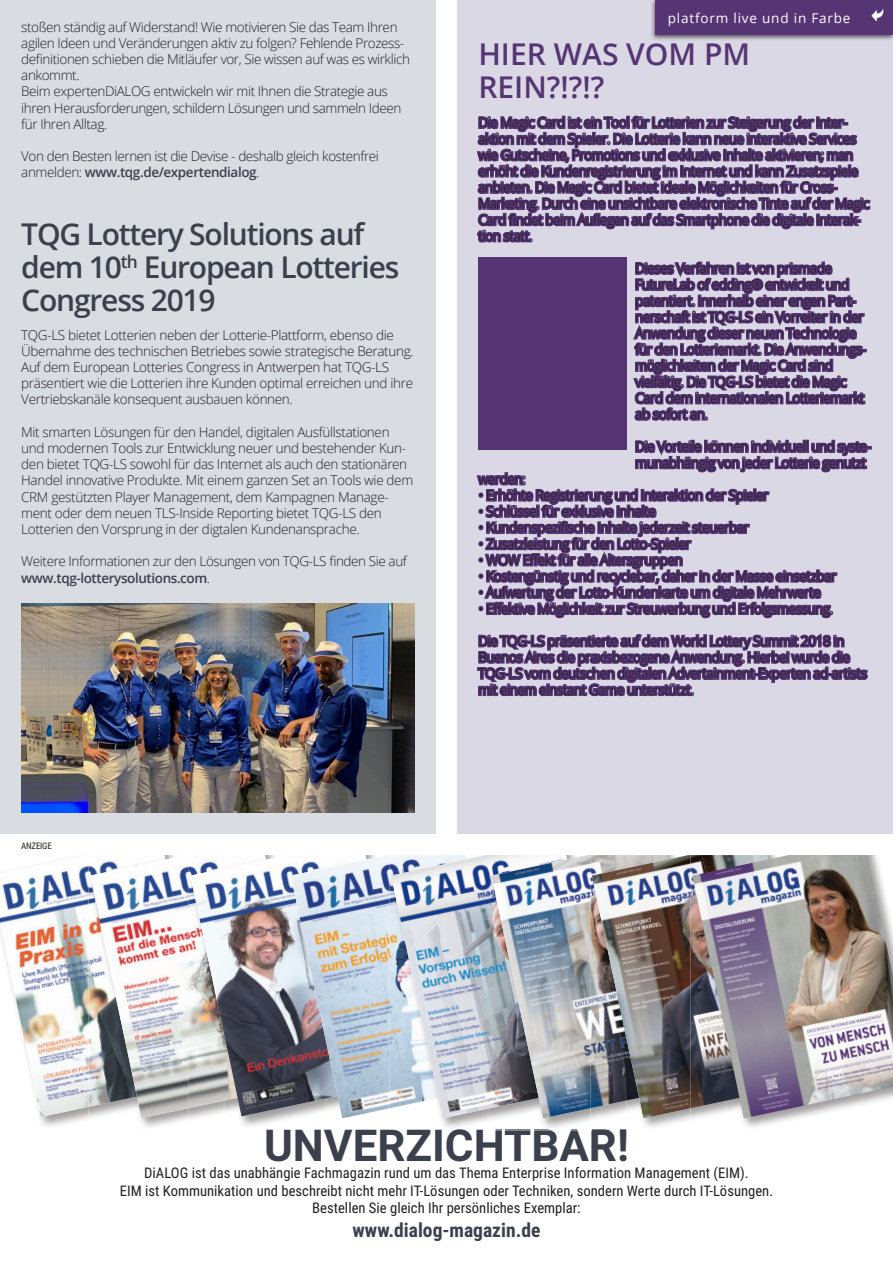
<style>
.page{position:relative;width:893px;height:1263px;background:#fff}
.page>*{position:absolute;margin:0;border:0;box-sizing:border-box;transform-origin:0 0}
.t1{font:700 43.95px "Roboto";color:#3c404d}
.Überschrift_1_blau{font:600 30px/33px "Open Sans";letter-spacing:-.04em;color:#3c404d}
.Überschrift_1_blau-2{font:600 30px/33px "Open Sans";color:#553573}
.t2{font:700 19.5px "Roboto Condensed";color:#3c404d}
.t3{font:14.7px/17.5px "Roboto Condensed";color:#231f20;text-align:center}
.Titel__Standard{font:300 13.5px/16.2px "Open Sans";letter-spacing:-.025em;color:#231f20}
.Artikelsparte{font:13.5px "Open Sans";letter-spacing:.06em;color:#fff}
.Seitenzahl{font:9px "Roboto Condensed";letter-spacing:-.025em;color:#231f20}
.s1{font-weight:600;color:#3c404d}
</style>
<div class="page">
<div style="left:0;top:0;width:436px;height:833px;background:#d9dde2"></div>
<div style="left:457px;top:0;width:436px;height:833px;background:#dbd8e6"></div>
<svg style="left:476px;top:115px;width:396px;height:582px"></svg>
<div style="left:650px;top:0;width:243px;height:41px;background:#231f20;opacity:.75"></div>
<div style="left:656px;top:0;width:237px;height:35px;background:#553573"></div>
<img style="left:871px;top:9px;width:13px;height:12px">
<div style="left:478px;top:257px;width:149px;height:192px;background:#553573"></div>
<img style="left:21px;top:604px;width:393px;height:208px">
<img style="left:40px;top:1107px;width:550px;height:21px">
<img style="left:0;top:865px;width:88px;height:252px">
<img style="left:88px;top:865px;width:2px;height:242px">
<img style="left:90px;top:855px;width:99px;height:263px">
<img style="left:189px;top:1108px;width:36px;height:20px">
<img style="left:189px;top:936px;width:1px;height:172px">
<img style="left:190px;top:855px;width:101px;height:261px">
<img style="left:291px;top:855px;width:299px;height:263px">
<img style="left:390px;top:1108px;width:36px;height:20px">
<img style="left:426px;top:873px;width:41px;height:228px">
<img style="left:390px;top:855px;width:15px;height:81px">
<img style="left:401px;top:855px;width:66px;height:18px">
<img style="left:390px;top:936px;width:31px;height:81px">
<img style="left:390px;top:1017px;width:48px;height:91px">
<img style="left:490px;top:855px;width:15px;height:81px">
<img style="left:501px;top:855px;width:66px;height:18px">
<img style="left:490px;top:936px;width:32px;height:81px">
<img style="left:490px;top:1017px;width:49px;height:91px">
<img style="left:495px;top:1129px;width:83px;height:1px">
<img style="left:590px;top:1108px;width:36px;height:22px">
<img style="left:626px;top:1118px;width:65px;height:12px">
<img style="left:590px;top:855px;width:2px;height:81px">
<img style="left:590px;top:936px;width:2px;height:76px">
<img style="left:590px;top:1021px;width:2px;height:87px">
<img style="left:592px;top:855px;width:99px;height:263px">
<img style="left:727px;top:855px;width:166px;height:272px">
<img style="left:691px;top:855px;width:11px;height:78px">
<img style="left:702px;top:855px;width:79px;height:78px">
<img style="left:691px;top:933px;width:27px;height:81px">
<img style="left:718px;top:920px;width:80px;height:94px">
<img style="left:691px;top:1014px;width:62px;height:94px">
<img style="left:736px;top:1001px;width:79px;height:94px">
<p class="Titel__Standard" style="left:21px;top:18px;width:390px">stoßen ständig auf Widerstand! Wie motivieren Sie das Team Ihren agilen Ideen und Veränderungen aktiv zu folgen? Fehlende Prozess&shy;definitionen schieben die Mitläufer vor, Sie wissen auf was es wirklich ankommt.</p>
<p class="Titel__Standard" style="left:21px;top:83px;width:382px">Beim expertenDiALOG entwickeln wir mit Ihnen die Strategie aus ihren Herausforderungen, schildern Lösungen und sammeln Ideen für Ihren Alltag.</p>
<p class="Titel__Standard" style="left:21px;top:148px;width:359px">Von den Besten lernen ist die Devise - deshalb gleich kostenfrei anmelden: <span class="s1">www.tqg.de/expertendialog</span>.</p>
<p class="Überschrift_1_blau" style="left:21px;top:217px;width:380px">TQG Lottery Solutions auf dem 10<sup>th</sup> European Lotteries<br>Congress 2019</p>
<p class="Titel__Standard" style="left:21px;top:326px;width:394px">TQG-LS bietet Lotterien neben der Lotterie-Plattform, ebenso die<br>Übernahme des technischen Betriebes sowie strategische Beratung.</p>
<p class="Titel__Standard" style="left:21px;top:359px;width:393px">Auf dem European Lotteries Congress in Antwerpen hat TQG-LS präsentiert wie die Lotterien ihre Kunden optimal erreichen und ihre<br>Vertriebskanäle konsequent ausbauen können.</p>
<p class="Titel__Standard" style="left:21px;top:423px;width:393px">Mit smarten Lösungen für den Handel, digitalen Ausfüllstationen und modernen Tools zur Entwicklung neuer und bestehender Kun&shy;den bietet TQG-LS sowohl für das Internet als auch den stationären Handel innovative Produkte. Mit einem ganzen Set an Tools wie dem CRM gestützten Player Management, dem Kampagnen Manage&shy;ment oder dem neuen TLS-Inside Reporting bietet TQG-LS den Lotterien den Vorsprung in der digtalen Kundenansprache.</p>
<p class="Titel__Standard" style="left:21px;top:553px;width:387px">Weitere Informationen zur den Lösungen von TQG-LS finden Sie auf <span class="s1">www.tqg-lotterysolutions.com</span>.</p>
<p class="Seitenzahl" style="left:21px;top:840px;width:32px">ANZEIGE</p>
<p class="Artikelsparte" style="left:668px;top:8px;width:184px">platform live und in Farbe</p>
<p class="Überschrift_1_blau-2" style="left:478px;top:37px;width:273px">HIER WAS VOM PM<br>REIN?!?!?</p>
<p class="Titel__Standard" style="left:478px;top:114px;width:393px">Die Magic Card ist ein Tool für Lotterien zur Steigerung der Inter&shy;aktion mit dem Spieler. Die Lotterie kann neue interaktive Services wie Gutscheine, Promotions und exklusive Inhalte aktivieren; man erhöht die Kundenregistrierung im Internet und kann Zusatzspiele anbieten. Die Magic Card bietet ideale Möglichkeiten für Cross-Marketing. Durch eine unsichtbare elektronische Tinte auf der Magic Card findet beim Auflegen auf das Smartphone die digitale Interak&shy;tion statt.</p>
<p class="Titel__Standard" style="left:635px;top:260px;width:232px">Dieses Verfahren ist von prismade FutureLab of edding® entwickelt und patentiert. Innerhalb einer engen Part&shy;nerschaft ist TQG-LS ein Vorreiter in der Anwendung dieser neuen Technologie für den Lotteriemarkt. Die Anwendungs&shy;möglichkeiten der Magic Card sind vielfältig. Die TQG-LS bietet die Magic Card dem internationalen Lotteriemarkt ab sofort an.</p>
<p class="Titel__Standard" style="left:635px;top:438px;width:237px">Die Vorteile können individuell und syste&shy;munabhängig von jeder Lotterie genutzt</p>
<p class="Titel__Standard" style="left:478px;top:470px;width:49px">werden:</p>
<p class="Titel__Standard" style="left:478px;top:487px;width:291px">• Erhöhte Registrierung und Interaktion der Spieler</p>
<p class="Titel__Standard" style="left:478px;top:503px;width:179px">• Schlüssel für exklusive Inhalte</p>
<p class="Titel__Standard" style="left:478px;top:519px;width:272px">• Kundenspezifische Inhalte jederzeit steuerbar</p>
<p class="Titel__Standard" style="left:478px;top:535px;width:214px">• Zusatzleistung für den Lotto-Spieler</p>
<p class="Titel__Standard" style="left:478px;top:551px;width:206px">• WOW Effekt für alle Altersgruppen</p>
<p class="Titel__Standard" style="left:478px;top:568px;width:359px">• Kostengünstig und recyclebar, daher in der Masse einsetzbar</p>
<p class="Titel__Standard" style="left:478px;top:584px;width:344px">• Aufwertung der Lotto-Kundenkarte um digitale Mehrwerte</p>
<p class="Titel__Standard" style="left:478px;top:600px;width:356px">• Effektive Möglichkeit zur Streuwerbung und Erfolgsmessung.</p>
<p class="Titel__Standard" style="left:478px;top:632px;width:390px">Die TQG-LS präsentierte auf dem World Lottery Summit 2018 in Buenos Aires die praxisbezogene Anwendung. Hierbei wurde die TQG-LS vom deutschen digitalen Advertainment-Experten ad-artists mit einem eInstant Game unterstützt.</p>
<p class="t1" style="left:264px;top:1114px;width:366px">UNVERZICHTBAR!</p>
<p class="t3" style="left:120px;top:1163px;width:655px">DiALOG ist das unabhängie Fachmagazin rund um das Thema Enterprise Information Management (EIM).<br>EIM ist Kommunikation und beschreibt nicht mehr IT-Lösungen oder Techniken, sondern Werte durch IT-Lösungen.<br>Bestellen Sie gleich Ihr persönliches Exemplar:</p>
<p class="t2" style="left:353px;top:1216px;width:189px">www.dialog-magazin.de</p>
</div>
